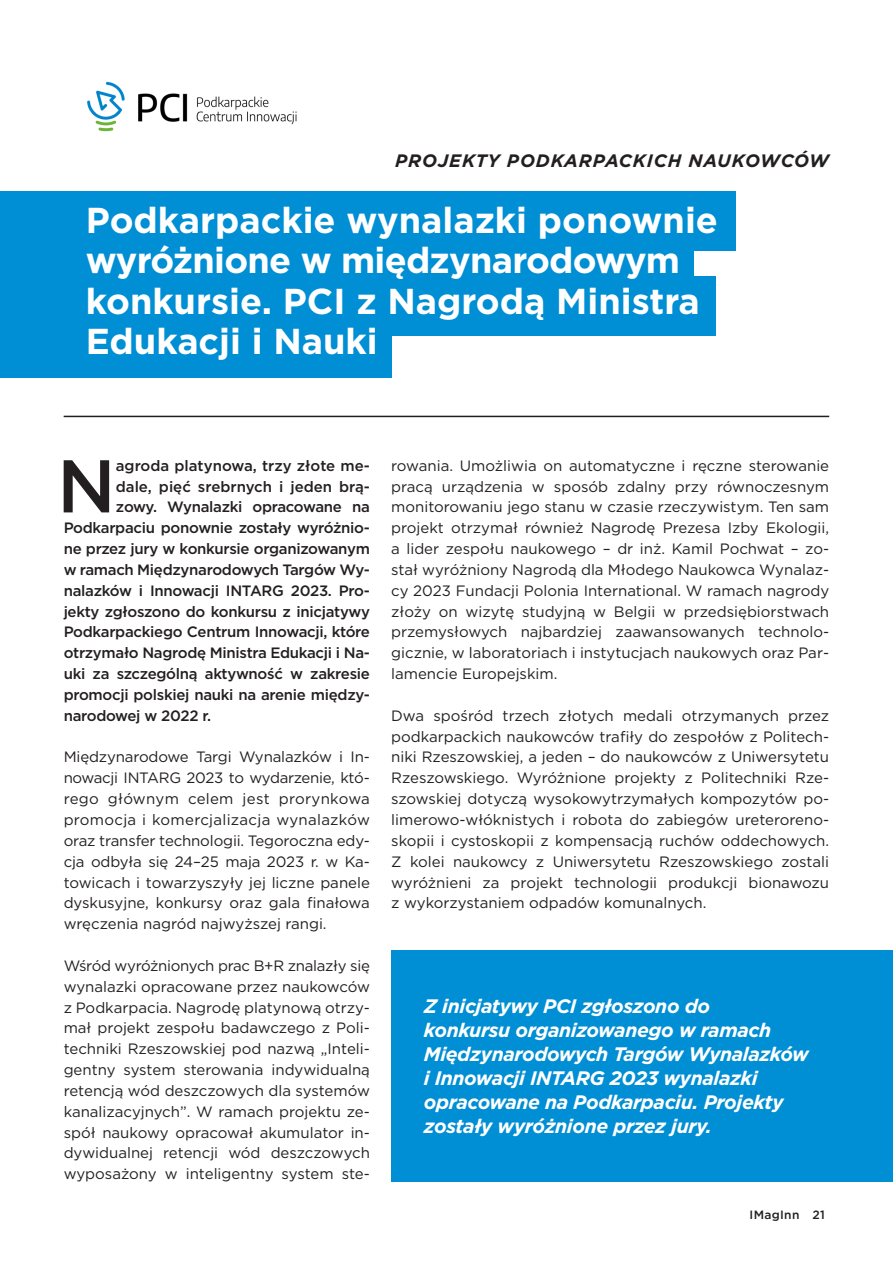
<style>
.page{position:relative;width:893px;height:1263px;background:#fff}
.page>*{position:absolute;margin:0;border:0;box-sizing:border-box;transform-origin:0 0}
.lead{font:500 74.55px "Gotham";color:#231f20}
.tytuł_artykułu{font:700 36px/40.5px "Gotham";color:#fff}
.wyimek{font:italic 700 19.5px/24px "Gotham";letter-spacing:-.02em;color:#fff}
.nazwa_działu{font:italic 700 18px "Gotham";letter-spacing:.05em;color:#231f20}
.tresc{font:15px/20.9px "Gotham";color:#231f20;text-align:justify}
.lead-2{font:500 15px "Gotham";letter-spacing:-.02em;color:#231f20}
.lead-3{font:500 15px "Gotham";color:#231f20}
.t1{font:500 12px "Gotham";letter-spacing:.025em;color:#231f20}
</style>
<div class="page">
<div style="left:0;top:319px;width:391px;height:59px;background:#008ed4"></div>
<div style="left:0;top:191px;width:736px;height:60px;background:#008ed4"></div>
<div style="left:0;top:276px;width:716px;height:60px;background:#008ed4"></div>
<div style="left:0;top:234px;width:693px;height:59px;background:#008ed4"></div>
<hr style="left:64px;top:416px;width:765px;height:1px;background:#231f20">
<img style="left:87px;top:81px;width:210px;height:51px">
<div style="left:391px;top:950px;width:502px;height:232px;background:#008ed4"></div>
<p class="nazwa_działu" style="left:395px;top:149px;width:435px">PROJEKTY PODKARPACKICH NAUKOWCÓW</p>
<p class="tytuł_artykułu" style="left:86px;top:200px;width:634px">Podkarpackie wynalazki ponownie wyróżnione w międzynarodowym konkursie. PCI z Nagrodą Ministra<br>Edukacji i Nauki</p>
<p class="lead" style="left:57px;top:437px;width:60px">N</p>
<p class="lead-3" style="left:116px;top:456px;width:256px">agroda platynowa, trzy złote me-</p>
<p class="lead-3" style="left:116px;top:476px;width:256px">dale, pięć srebrnych i jeden brą-</p>
<p class="lead-2" style="left:116px;top:497px;width:256px">zowy. Wynalazki opracowane na</p>
<p class="lead-2" style="left:64px;top:518px;width:308px">Podkarpaciu ponownie zostały wyróżnio-</p>
<p class="lead-2" style="left:64px;top:539px;width:308px">ne przez jury w konkursie organizowanym</p>
<p class="lead-2" style="left:64px;top:560px;width:308px">w ramach Międzynarodowych Targów Wy-</p>
<p class="lead-2" style="left:64px;top:581px;width:308px">nalazków i Innowacji INTARG 2023. Pro-</p>
<p class="lead-2" style="left:64px;top:601px;width:308px">jekty zgłoszono do konkursu z inicjatywy</p>
<p class="lead-2" style="left:64px;top:622px;width:308px">Podkarpackiego Centrum Innowacji, które</p>
<p class="lead-2" style="left:64px;top:643px;width:308px">otrzymało Nagrodę Ministra Edukacji i Na-</p>
<p class="lead-2" style="left:64px;top:664px;width:308px">uki za szczególną aktywność w zakresie</p>
<p class="lead-2" style="left:64px;top:685px;width:308px">promocji polskiej nauki na arenie między-</p>
<p class="lead-2" style="left:64px;top:706px;width:149px">narodowej w 2022 r.</p>
<p class="tresc" style="left:64px;top:746px;width:308px">Międzynarodowe Targi Wynalazków i In&shy;nowacji INTARG 2023 to wydarzenie, któ&shy;rego głównym celem jest prorynkowa promocja i komercjalizacja wynalazków oraz transfer technologii. Tegoroczna edy&shy;cja odbyła się 24–25 maja 2023 r. w Ka&shy;towicach i towarzyszyły jej liczne panele dyskusyjne, konkursy oraz gala finałowa wręczenia nagród najwyższej rangi.</p>
<p class="tresc" style="left:64px;top:955px;width:308px">Wśród wyróżnionych prac B+R znalazły się wynalazki opracowane przez naukowców z Podkarpacia. Nagrodę platynową otrzy&shy;mał projekt zespołu badawczego z Poli&shy;techniki Rzeszowskiej pod nazwą „Inteli&shy;gentny system sterowania indywidualną retencją wód deszczowych dla systemów kanalizacyjnych”. W ramach projektu ze&shy;spół naukowy opracował akumulator in&shy;dywidualnej retencji wód deszczowych wyposażony w inteligentny system ste-</p>
<p class="tresc" style="left:391px;top:455px;width:439px">rowania. Umożliwia on automatyczne i ręczne sterowanie pracą urządzenia w sposób zdalny przy równoczesnym monitorowaniu jego stanu w czasie rzeczywistym. Ten sam projekt otrzymał również Nagrodę Prezesa Izby Ekologii, a lider zespołu naukowego – dr inż. Kamil Pochwat – zo&shy;stał wyróżniony Nagrodą dla Młodego Naukowca Wynalaz&shy;cy 2023 Fundacji Polonia International. W ramach nagrody złoży on wizytę studyjną w Belgii w przedsiębiorstwach przemysłowych najbardziej zaawansowanych technolo&shy;gicznie, w laboratoriach i instytucjach naukowych oraz Par&shy;lamencie Europejskim.</p>
<p class="tresc" style="left:391px;top:705px;width:439px">Dwa spośród trzech złotych medali otrzymanych przez podkarpackich naukowców trafiły do zespołów z Politech&shy;niki Rzeszowskiej, a jeden – do naukowców z Uniwersytetu Rzeszowskiego. Wyróżnione projekty z Politechniki Rze&shy;szowskiej dotyczą wysokowytrzymałych kompozytów po&shy;limerowo-włóknistych i robota do zabiegów ureteroreno&shy;skopii i cystoskopii z kompensacją ruchów oddechowych.<br>Z kolei naukowcy z Uniwersytetu Rzeszowskiego zostali wyróżnieni za projekt technologii produkcji bionawozu z wykorzystaniem odpadów komunalnych.</p>
<p class="wyimek" style="left:424px;top:994px;width:387px">Z inicjatywy PCI zgłoszono do<br>konkursu organizowanego w ramach Międzynarodowych Targów Wynalazków i Innowacji INTARG 2023 wynalazki opracowane na Podkarpaciu. Projekty zostały wyróżnione przez jury.</p>
<p class="t1" style="left:750px;top:1206px;width:77px">IMagInn 21</p>
</div>
